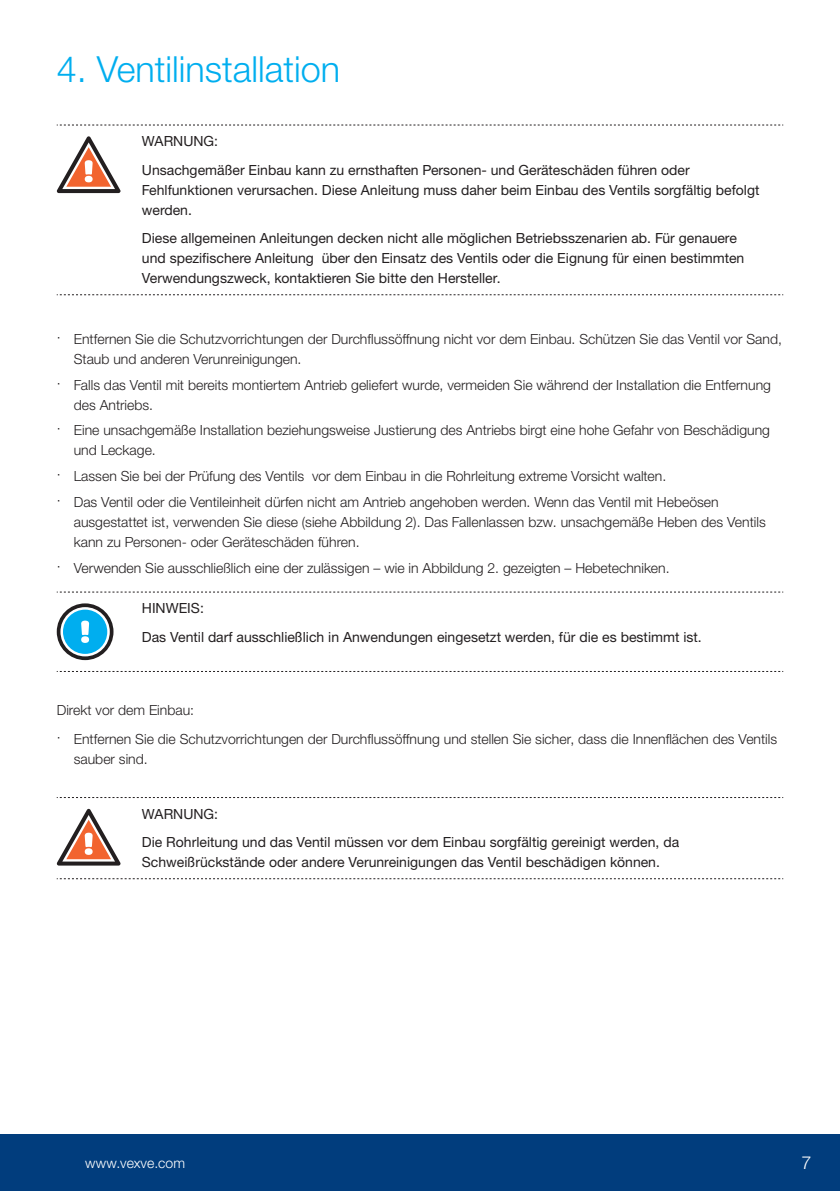
<style>
.page{position:relative;width:840px;height:1191px;background:#fff}
.page>*{position:absolute;margin:0;border:0;box-sizing:border-box;transform-origin:0 0}
.t1{font:300 36px "Helvetica Neue LTW1 G";color:#00aeef}
.t2{font:300 18px "Helvetica Neue LTW1 G";color:#fff}
.t3{font:300 14px/20px "Helvetica Neue LTW1 G";color:#231f20}
.t4{font:14px/28.6px "Helvetica Neue LTW1 G";color:#231f20}
.t5{font:300 14px "Helvetica Neue LTW1 G";color:#fff}
</style>
<div class="page">
<div style="left:0;top:1134px;width:839px;height:57px;background:#013d7d"></div>
<svg style="left:57px;top:125px;width:724px;height:1px"></svg>
<svg style="left:57px;top:294px;width:724px;height:1px"></svg>
<svg style="left:57px;top:136px;width:63px;height:57px"></svg>
<svg style="left:57px;top:592px;width:724px;height:1px"></svg>
<svg style="left:57px;top:671px;width:724px;height:1px"></svg>
<svg style="left:57px;top:603px;width:56px;height:57px"></svg>
<svg style="left:57px;top:797px;width:724px;height:1px"></svg>
<svg style="left:57px;top:878px;width:724px;height:1px"></svg>
<svg style="left:57px;top:809px;width:63px;height:56px"></svg>
<h1 class="t1" style="left:57px;top:48px;width:285px">4. Ventilinstallation</h1>
<p class="t4" style="left:142px;top:127px;width:549px">WARNUNG:<br>Unsachgemäßer Einbau kann zu ernsthaften Personen- und Geräteschäden führen oder</p>
<p class="t4" style="left:142px;top:180px;width:618px;line-height:20px">Fehlfunktionen verursachen. Diese Anleitung muss daher beim Einbau des Ventils sorgfältig befolgt werden.</p>
<p class="t4" style="left:142px;top:228px;width:603px;line-height:20px">Diese allgemeinen Anleitungen decken nicht alle möglichen Betriebsszenarien ab. Für genauere und spezifischere Anleitung über den Einsatz des Ventils oder die Eignung für einen bestimmten<br>Verwendungszweck, kontaktieren Sie bitte den Hersteller.</p>
<p class="t3" style="left:74px;top:329px;width:709px;text-indent:-17px">· Entfernen Sie die Schutzvorrichtungen der Durchflussöffnung nicht vor dem Einbau. Schützen Sie das Ventil vor Sand,<br>Staub und anderen Verunreinigungen.</p>
<p class="t3" style="left:74px;top:375px;width:698px;text-indent:-17px">· Falls das Ventil mit bereits montiertem Antrieb geliefert wurde, vermeiden Sie während der Installation die Entfernung des Antriebs.</p>
<p class="t3" style="left:74px;top:420px;width:697px;text-indent:-17px">· Eine unsachgemäße Installation beziehungsweise Justierung des Antriebs birgt eine hohe Gefahr von Beschädigung und Leckage.</p>
<p class="t3" style="left:57px;top:463px;width:663px;line-height:25.6px">· Lassen Sie bei der Prüfung des Ventils vor dem Einbau in die Rohrleitung extreme Vorsicht walten.<br>· Das Ventil oder die Ventileinheit dürfen nicht am Antrieb angehoben werden. Wenn das Ventil mit Hebeösen</p>
<p class="t3" style="left:74px;top:512px;width:693px">ausgestattet ist, verwenden Sie diese (siehe Abbildung 2). Das Fallenlassen bzw. unsachgemäße Heben des Ventils kann zu Personen- oder Geräteschäden führen.</p>
<p class="t3" style="left:57px;top:557px;width:614px">· Verwenden Sie ausschließlich eine der zulässigen – wie in Abbildung 2. gezeigten – Hebetechniken.</p>
<p class="t4" style="left:142px;top:594px;width:561px">HINWEIS:<br>Das Ventil darf ausschließlich in Anwendungen eingesetzt werden, für die es bestimmt ist.</p>
<p class="t3" style="left:57px;top:695px;width:721px;line-height:28.6px">Direkt vor dem Einbau:<br>· Entfernen Sie die Schutzvorrichtungen der Durchflussöffnung und stellen Sie sicher, dass die Innenflächen des Ventils</p>
<p class="t3" style="left:74px;top:748px;width:75px">sauber sind.</p>
<p class="t4" style="left:142px;top:799px;width:538px">WARNUNG:<br>Die Rohrleitung und das Ventil müssen vor dem Einbau sorgfältig gereinigt werden, da</p>
<p class="t4" style="left:142px;top:848px;width:519px">Schweißrückstände oder andere Verunreinigungen das Ventil beschädigen können.</p>
<p class="t5" style="left:85px;top:1154px;width:101px">www.vexve.com</p>
<p class="t2" style="left:801px;top:1151px;width:12px">7</p>
</div>
